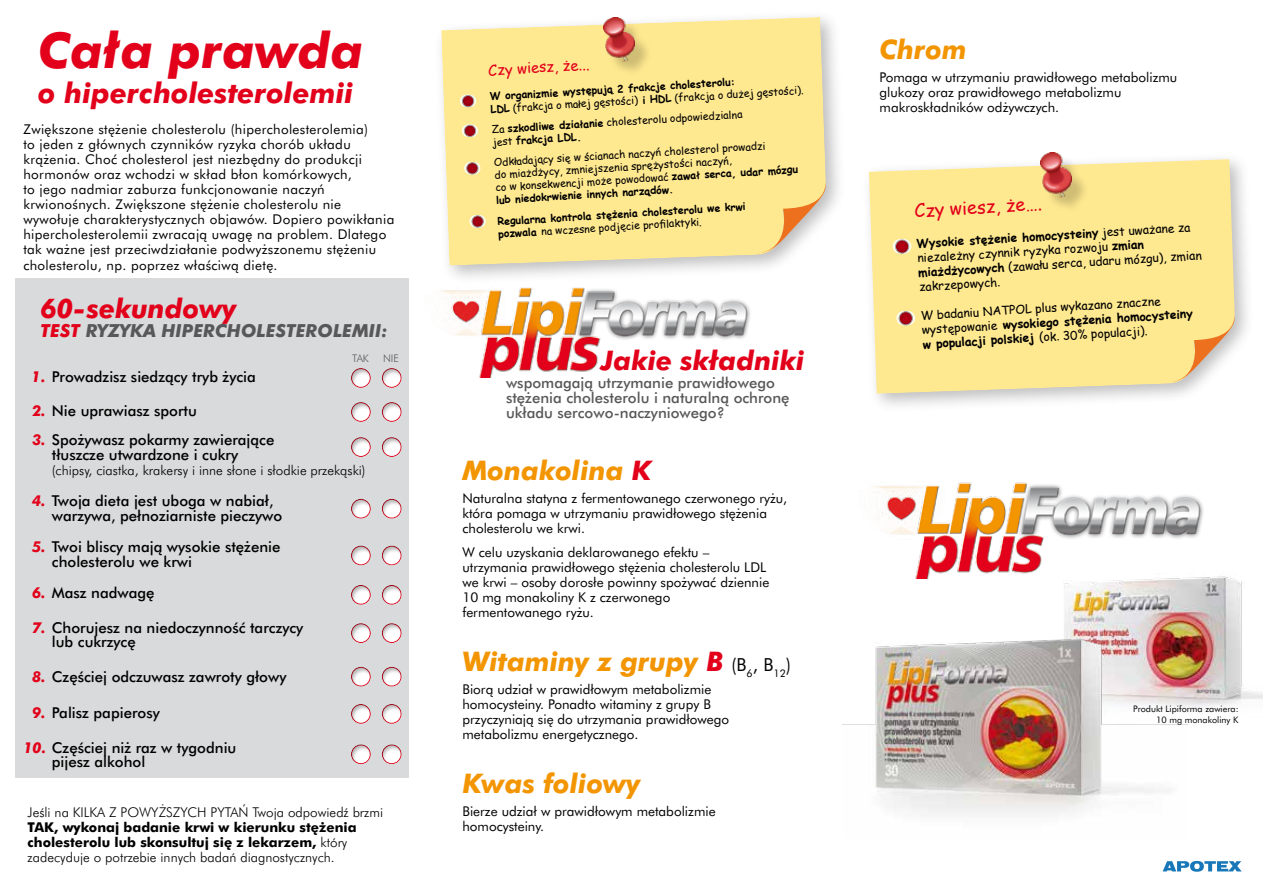
<style>
.page{position:relative;width:1263px;height:893px;background:#fff}
.page>*{position:absolute;margin:0;border:0;box-sizing:border-box;transform-origin:0 0}
.t1{font:italic 700 49.5px "Futura PL";color:#e2001a}
.t2{font:italic 700 28.5px "Futura PL";color:#e2001a}
.t3{font:italic 700 27px "Futura PL";color:#f39500}
.t4{font:italic 700 27px "Futura PL";color:#e2001a}
.t5{font:italic 700 18px "Futura PL";color:#58585a}
.t6{font:18px "Comic Sans MS";color:#e2001a}
.t7{font:500 15px/15px "Futura PL";color:#000}
.t8{font:500 15px/15px "Futura PL";color:#58585a}
.t9{font:14.7px "Comic Sans MS";color:#e2001a}
.t10{font:13.5px/15px "Futura PL";color:#000}
.t11{font:13.5px/15.1px "Futura PL";letter-spacing:.025em;color:#000}
.t12{font:700 13.5px/15px "Futura PL";color:#000}
.t13{font:300 13.5px "Futura PL";color:#000}
.t14{font:12px/14.9px "Comic Sans MS";color:#000}
.t15{font:700 12px "Comic Sans MS";color:#000}
.t16{font:10.5px/12.8px "Comic Sans MS";color:#000}
.t17{font:700 10.5px/12.1px "Comic Sans MS";color:#000}
.t18{font:300 10.5px "Futura PL";color:#58585a}
.t19{font:9px/10.8px "Futura PL";color:#000;text-align:right}
.s1{color:#e2001a}
.s2{font-weight:700;font-style:italic;color:#e2001a}
.s3{font-weight:300}
.s4{font-weight:400}
.s5{font-weight:700}
.s6{font-weight:400;font-style:normal;font-size:18px;color:#000}
</style>
<div class="page">
<div style="left:433px;top:9px;width:413px;height:276px;background:#000;opacity:.26"></div>
<svg style="left:441px;top:17px;width:386px;height:249px;background:#fde996"></svg>
<svg style="left:755px;top:182px;width:71px;height:71px;background:#f4daa0"></svg>
<div style="left:16px;top:279px;width:393px;height:499px;background:#d9dadb"></div>
<div style="left:379px;top:365px;width:34px;height:24px;background:#000;opacity:.29"></div>
<div style="left:379px;top:399px;width:34px;height:24px;background:#000;opacity:.29"></div>
<div style="left:379px;top:434px;width:34px;height:24px;background:#000;opacity:.29"></div>
<div style="left:379px;top:495px;width:34px;height:24px;background:#000;opacity:.29"></div>
<div style="left:379px;top:542px;width:34px;height:24px;background:#000;opacity:.29"></div>
<div style="left:379px;top:581px;width:34px;height:24px;background:#000;opacity:.29"></div>
<div style="left:379px;top:620px;width:34px;height:24px;background:#000;opacity:.29"></div>
<div style="left:379px;top:663px;width:34px;height:24px;background:#000;opacity:.29"></div>
<div style="left:379px;top:701px;width:34px;height:24px;background:#000;opacity:.29"></div>
<div style="left:379px;top:741px;width:34px;height:24px;background:#000;opacity:.29"></div>
<div style="left:348px;top:365px;width:34px;height:24px;background:#000;opacity:.29"></div>
<div style="left:348px;top:399px;width:34px;height:24px;background:#000;opacity:.29"></div>
<div style="left:348px;top:434px;width:34px;height:24px;background:#000;opacity:.29"></div>
<div style="left:348px;top:495px;width:34px;height:24px;background:#000;opacity:.29"></div>
<div style="left:348px;top:542px;width:34px;height:24px;background:#000;opacity:.29"></div>
<div style="left:348px;top:581px;width:34px;height:24px;background:#000;opacity:.29"></div>
<div style="left:348px;top:620px;width:34px;height:24px;background:#000;opacity:.29"></div>
<div style="left:348px;top:663px;width:34px;height:24px;background:#000;opacity:.29"></div>
<div style="left:348px;top:701px;width:34px;height:24px;background:#000;opacity:.29"></div>
<div style="left:348px;top:741px;width:34px;height:24px;background:#000;opacity:.29"></div>
<svg style="left:460px;top:95px;width:16px;height:12px"></svg>
<div style="left:461px;top:93px;width:13px;height:15px;background:#000;opacity:.62"></div>
<svg style="left:476px;top:125px;width:2px;height:12px"></svg>
<div style="left:461px;top:123px;width:15px;height:15px;background:#000;opacity:.62"></div>
<svg style="left:479px;top:162px;width:1px;height:12px"></svg>
<div style="left:464px;top:161px;width:15px;height:13px;background:#000;opacity:.62"></div>
<svg style="left:484px;top:215px;width:1px;height:12px"></svg>
<div style="left:469px;top:214px;width:15px;height:13px;background:#000;opacity:.62"></div>
<div style="left:606px;top:20px;width:47px;height:59px;background:#000;opacity:.19"></div>
<img style="left:603px;top:17px;width:32px;height:44px">
<div style="left:861px;top:151px;width:394px;height:262px;background:#000;opacity:.26"></div>
<svg style="left:869px;top:159px;width:366px;height:235px;background:#fde996"></svg>
<svg style="left:1172px;top:315px;width:63px;height:67px"></svg>
<svg style="left:910px;top:240px;width:1px;height:13px"></svg>
<div style="left:893px;top:237px;width:17px;height:17px;background:#000;opacity:.62"></div>
<svg style="left:914px;top:311px;width:1px;height:14px"></svg>
<div style="left:897px;top:309px;width:17px;height:17px;background:#000;opacity:.62"></div>
<div style="left:1043px;top:155px;width:47px;height:60px;background:#000;opacity:.19"></div>
<img style="left:1040px;top:153px;width:31px;height:43px">
<img style="left:1063px;top:576px;width:200px;height:149px">
<img style="left:873px;top:485px;width:25px;height:50px">
<img style="left:898px;top:482px;width:318px;height:96px">
<img style="left:441px;top:290px;width:22px;height:46px">
<img style="left:463px;top:272px;width:299px;height:105px">
<img style="left:842px;top:597px;width:345px;height:217px">
<svg style="left:1163px;top:861px;width:79px;height:11px"></svg>
<h1 class="t1" style="left:38px;top:20px;width:327px">Ca∏a prawda</h1>
<h2 class="t2" style="left:38px;top:75px;width:317px">o hipercholesterolemii</h2>
<p class="t11" style="left:23px;top:122px;width:372px">Zwi´kszone st´˝enie cholesterolu (hipercholesterolemia)<br>to jeden z głównych czynników ryzyka chorób układu krà˝enia. Choç cholesterol jest niezb´dny do produkcji hormonów oraz wchodzi w skład błon komórkowych,<br>to jego nadmiar zaburza funkcjonowanie naczyƒ krwionoÊnych. Zwi´kszone st´˝enie cholesterolu nie wywołuje charakterystycznych objawów. Dopiero powikłania hipercholesterolemii zwracajà uwag´ na problem. Dlatego tak wa˝ne jest przeciwdziałanie podwy˝szonemu st´˝eniu cholesterolu, np. poprzez właÊciwà diet´.</p>
<h3 class="t4" style="left:40px;top:292px;width:198px">60-sekundowy</h3>
<h3 class="t5" style="left:40px;top:320px;width:349px"><span class="s1">TEST</span> RYZYKA HIPERCHOLESTEROLEMII:</h3>
<p class="t7" style="left:31px;top:369px;width:226px"><span class="s2">1.</span> Prowadzisz siedzàcy tryb ˝ycia</p>
<p class="t7" style="left:32px;top:403px;width:166px"><span class="s2">2.</span> Nie uprawiasz sportu</p>
<p class="t7" style="left:52px;top:432px;width:224px;text-indent:-20px"><span class="s2">3.</span> Spo˝ywasz pokarmy zawierajàce tłuszcze utwardzone i cukry</p>
<p class="t13" style="left:52px;top:462px;width:315px">(chipsy, ciastka, krakersy i inne słone i słodkie przekàski)</p>
<p class="t7" style="left:52px;top:493px;width:232px;text-indent:-20px"><span class="s2">4.</span> Twoja dieta jest uboga w nabiał, warzywa, pełnoziarniste pieczywo</p>
<p class="t7" style="left:52px;top:539px;width:230px;text-indent:-20px"><span class="s2">5.</span> Twoi bliscy majà wysokie st´˝enie cholesterolu we krwi</p>
<p class="t7" style="left:32px;top:585px;width:124px"><span class="s2">6.</span> Masz nadwag´</p>
<p class="t7" style="left:52px;top:621px;width:253px;line-height:13.5px;text-indent:-20px"><span class="s2">7.</span> Chorujesz na niedoczynnoÊç tarczycy lub cukrzyc´</p>
<p class="t7" style="left:32px;top:669px;width:256px"><span class="s2">8.</span> Cz´Êciej odczuwasz zawroty głowy</p>
<p class="t7" style="left:32px;top:705px;width:129px"><span class="s2">9.</span> Palisz papierosy</p>
<p class="t7" style="left:52px;top:741px;width:186px;line-height:13.5px;text-indent:-28px"><span class="s2">10.</span> Cz´Êciej ni˝ raz w tygodniu pijesz alkohol</p>
<p class="t13" style="left:28px;top:804px;width:357px">JeÊli na KILKA Z POWY˚SZYCH PYTA¡ Twoja odpowiedê brzmi</p>
<p class="t12" style="left:28px;top:819px;width:330px">TAK, wykonaj badanie krwi w kierunku st´˝enia cholesterolu lub skonsultuj si´ z lekarzem, <span class="s3">który zadecyduje o potrzebie innych badaƒ diagnostycznych.</span></p>
<p class="t18" style="left:352px;top:352px;width:18px">TAK</p>
<p class="t18" style="left:383px;top:352px;width:17px">NIE</p>
<p class="t9" style="left:488px;top:59px;width:103px;rotate:-3deg">Czy wiesz, że...</p>
<p class="t17" style="left:489px;top:89px;width:315px;rotate:-3deg">W organizmie występują 2 frakcje cholesterolu:<br>LDL <span class="s4">(frakcja o małej gęstości)</span> i HDL <span class="s4">(frakcja o dużej gęstości).</span></p>
<p class="t16" style="left:491px;top:121px;width:252px;line-height:13.6px;rotate:-3deg">Za <span class="s5">szkodliwe działanie</span> cholesterolu odpowiedzialna jest <span class="s5">frakcja LDL.</span></p>
<p class="t16" style="left:493px;top:154px;width:305px;rotate:-3deg">Odkładający się w ścianach naczyń cholesterol prowadzi<br>do miażdżycy, zmniejszenia sprężystości naczyń,<br>co w konsekwencji może powodować <span class="s5">zawał serca, udar </span><sup>mózgu </sup><span class="s5">lub niedokrwienie innych narządów.</span></p>
<p class="t17" style="left:497px;top:214px;width:250px;rotate:-3deg">Regularna kontrola stężenia cholesterolu we krwi pozwala <span class="s4">na wczesne podjęcie profi laktyki.</span></p>
<h3 class="t4" style="left:601px;top:344px;width:205px">Jakie składniki</h3>
<p class="t8" style="left:506px;top:375px;width:285px">wspomagajà utrzymanie prawidłowego st´˝enia cholesterolu i naturalnà ochron´ układu sercowo-naczyniowego?</p>
<h3 class="t3" style="left:462px;top:454px;width:190px">Monakolina <span class="s1">K</span></h3>
<p class="t10" style="left:462px;top:491px;width:326px">Naturalna statyna z fermentowanego czerwonego ry˝u, która pomaga w utrzymaniu prawidłowego st´˝enia cholesterolu we krwi.</p>
<p class="t10" style="left:462px;top:544px;width:308px">W celu uzyskania deklarowanego efektu – utrzymania prawidłowego st´˝enia cholesterolu LDL we krwi – osoby dorosłe powinny spo˝ywaç dziennie 10 mg monakoliny K z czerwonego fermentowanego ry˝u.</p>
<h3 class="t3" style="left:462px;top:644px;width:330px">Witaminy z grupy <span class="s1">B</span> <span class="s6">(B</span><sub>6</sub><span class="s6">, B</span><sub>12</sub><span class="s6">)</span></h3>
<p class="t10" style="left:462px;top:682px;width:268px">Biorà udział w prawidłowym metabolizmie homocysteiny. Ponadto witaminy z grupy B przyczyniajà si´ do utrzymania prawidłowego metabolizmu energetycznego.</p>
<h3 class="t3" style="left:462px;top:767px;width:180px">Kwas foliowy</h3>
<p class="t10" style="left:462px;top:804px;width:255px">Bierze udział w prawidłowym metabolizmie homocysteiny.</p>
<h3 class="t3" style="left:880px;top:32px;width:89px">Chrom</h3>
<p class="t10" style="left:880px;top:70px;width:299px">Pomaga w utrzymaniu prawidłowego metabolizmu glukozy oraz prawidłowego metabolizmu makroskładników od˝ywczych.</p>
<h3 class="t6" style="left:914px;top:198px;width:129px;rotate:-4deg">Czy wiesz, że….</h3>
<p class="t14" style="left:916px;top:237px;width:285px;rotate:-4deg"><span class="s5">Wysokie stężenie homocysteiny</span> jest uważane za niezależny czynnik ryzyka rozwoju <span class="s5">zmian miażdżycowych</span> (zawału serca, udaru mózgu), zmian</p>
<p class="t14" style="left:919px;top:279px;width:83px;rotate:-4deg">zakrzepowych.</p>
<p class="t14" style="left:920px;top:309px;width:273px;rotate:-4deg">W badaniu NATPOL plus wykazano znaczne występowanie <span class="s5">wysokiego stężenia homocysteiny</span></p>
<p class="t15" style="left:922px;top:336px;width:227px;rotate:-4deg">w populacji polskiej <span class="s4">(ok. 30% populacji).</span></p>
<p class="t19" style="left:1133px;top:703px;width:107px">Produkt Lipiforma zawiera:<br>10 mg monakoliny K</p>
</div>
